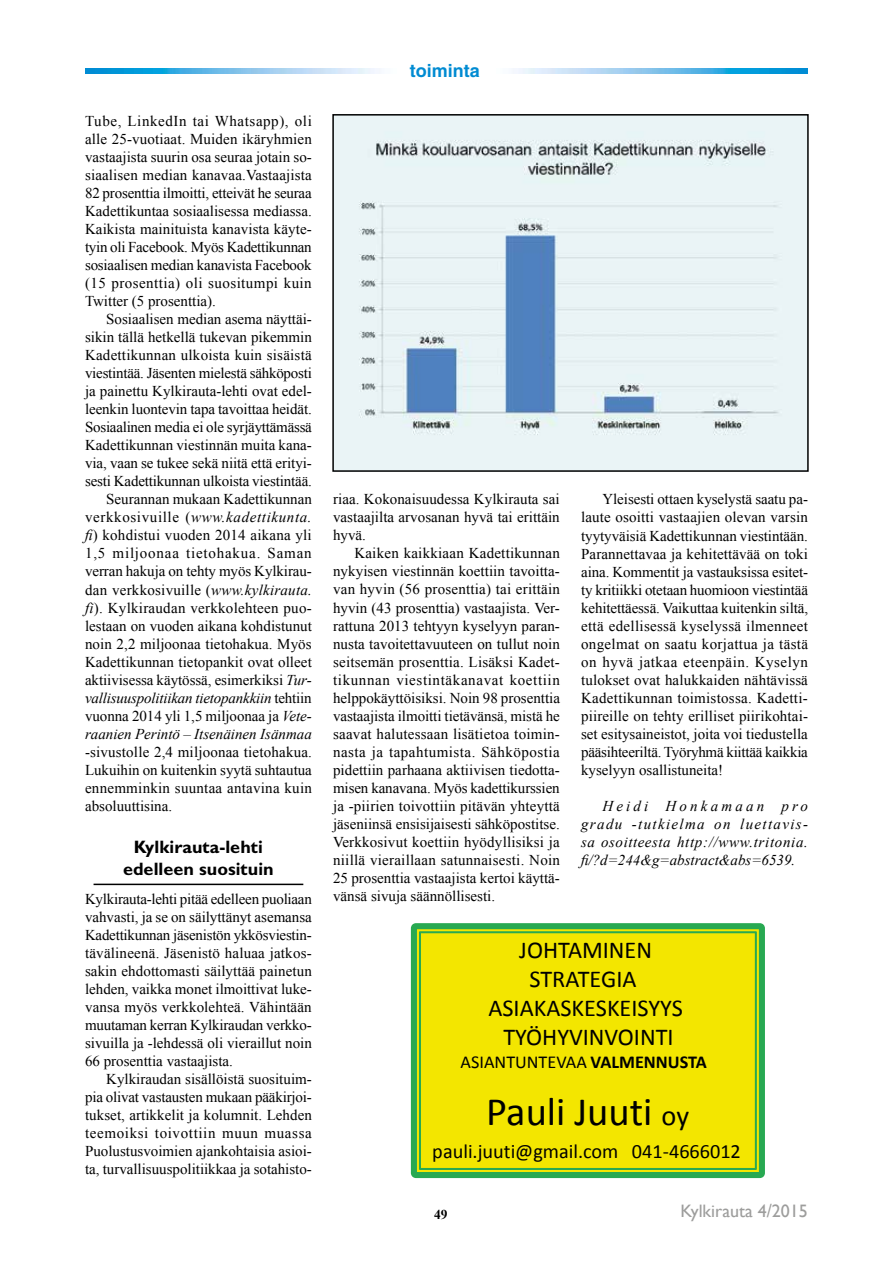
<style>
.page{position:relative;width:893px;height:1263px;background:#fff}
.page>*{position:absolute;margin:0;border:0;box-sizing:border-box;transform-origin:0 0}
.t1{font:40.35px "Calibri";color:#000}
.t2{font:24.3px/29.1px "Calibri";color:#000;text-align:center}
.t3{font:20.25px "Calibri";color:#000}
.t4{font:18.15px "Calibri";color:#000}
.t5{font:700 18px/22.5px "Gill Sans MT Std";color:#000;text-align:center}
.t6{font:18px "Gill Sans";color:#9d9d9c}
.t7{font:700 18px "Helvetica";color:#008bd2}
.t8{font:15px/18px "Times New Roman";color:#000;text-align:justify}
.t9{font:italic 15px/18px "Times New Roman";letter-spacing:.035em;color:#000;text-align:justify}
.t10{font:700 13.5px "Times New Roman";color:#000}
.s1{font-style:italic}
.s2{font-weight:700}
.s3{font-size:28.2px}
</style>
<div class="page">
<img style="left:85px;top:69px;width:295px;height:4px">
<img style="left:513px;top:69px;width:295px;height:4px">
<hr style="left:94px;top:884px;width:209px;height:1px;background:#000">
<img style="left:335px;top:117px;width:471px;height:352px">
<div style="left:332px;top:114px;width:477px;height:358px;border:2px solid #000"></div>
<svg style="left:411px;top:923px;width:354px;height:255px;background:#dddf08"></svg>
<p class="t8" style="left:85px;top:112px;width:228px">Tube, LinkedIn tai Whatsapp), oli alle 25-vuotiaat. Muiden ikäryhmien vastaajista suurin osa seuraa jotain so&shy;siaalisen median kanavaa.Vastaajista 82 prosenttia ilmoitti, etteivät he seuraa Kadettikuntaa sosiaalisessa mediassa.<br>Kaikista mainituista kanavista käyte&shy;tyin oli Facebook. Myös Kadettikunnan sosiaalisen median kanavista Facebook (15 prosenttia) oli suositumpi kuin Twitter (5 prosenttia).</p>
<p class="t8" style="left:85px;top:310px;width:228px;text-align:right">Sosiaalisen median asema näyttäi&shy;sikin tällä hetkellä tukevan pikemmin Kadettikunnan ulkoista kuin sisäistä viestintää. Jäsenten mielestä sähköposti ja painettu Kylkirauta-lehti ovat edel&shy;leenkin luontevin tapa tavoittaa heidät.<br>Sosiaalinen media ei ole syrjäyttämässä Kadettikunnan viestinnän muita kana&shy;via, vaan se tukee sekä niitä että erityi&shy;sesti Kadettikunnan ulkoista viestintää.<br>Seurannan mukaan Kadettikunnan verkkosivuille (<span class="s1">www.kadettikunta. fi</span>) kohdistui vuoden 2014 aikana yli 1,5 miljoonaa tietohakua. Saman verran hakuja on tehty myös Kylkirau&shy;dan verkkosivuille (<span class="s1">www.kylkirauta. fi</span>). Kylkiraudan verkkolehteen puo&shy;lestaan on vuoden aikana kohdistunut noin 2,2 miljoonaa tietohakua. Myös Kadettikunnan tietopankit ovat olleet aktiivisessa käytössä, esimerkiksi <span class="s1">Tur&shy;vallisuuspolitiikan tietopankkiin</span> tehtiin vuonna 2014 yli 1,5 miljoonaa ja <span class="s1">Vete&shy;raanien Perintö – Itsenäinen Isänmaa</span></p>
<p class="t8" style="left:85px;top:742px;width:228px">-sivustolle 2,4 miljoonaa tietohakua.<br>Lukuihin on kuitenkin syytä suhtautua ennemminkin suuntaa antavina kuin absoluuttisina.</p>
<p class="t5" style="left:123px;top:835px;width:152px">Kylkirauta-lehti edelleen suosituin</p>
<p class="t8" style="left:85px;top:889px;width:228px">Kylkirauta-lehti pitää edelleen puoliaan vahvasti, ja se on säilyttänyt asemansa Kadettikunnan jäsenistön ykkösviestin&shy;tävälineenä. Jäsenistö haluaa jatkos&shy;sakin ehdottomasti säilyttää painetun lehden, vaikka monet ilmoittivat luke&shy;vansa myös verkkolehteä. Vähintään muutaman kerran Kylkiraudan verkko&shy;sivuilla ja -lehdessä oli vieraillut noin 66 prosenttia vastaajista.</p>
<p class="t8" style="left:85px;top:1069px;width:228px;text-indent:21px">Kylkiraudan sisällöistä suosituim&shy;pia olivat vastausten mukaan pääkirjoi&shy;tukset, artikkelit ja kolumnit. Lehden teemoiksi toivottiin muun muassa Puolustusvoimien ajankohtaisia asioi&shy;ta, turvallisuuspolitiikkaa ja sotahisto-</p>
<p class="t7" style="left:410px;top:60px;width:71px">toiminta</p>
<p class="t8" style="left:333px;top:490px;width:228px">riaa. Kokonaisuudessa Kylkirauta sai vastaajilta arvosanan hyvä tai erittäin hyvä.</p>
<p class="t8" style="left:333px;top:544px;width:228px;text-indent:21px">Kaiken kaikkiaan Kadettikunnan nykyisen viestinnän koettiin tavoitta&shy;van hyvin (56 prosenttia) tai erittäin hyvin (43 prosenttia) vastaajista. Ver&shy;rattuna 2013 tehtyyn kyselyyn paran&shy;nusta tavoitettavuuteen on tullut noin seitsemän prosenttia. Lisäksi Kadet&shy;tikunnan viestintäkanavat koettiin helppokäyttöisiksi. Noin 98 prosenttia vastaajista ilmoitti tietävänsä, mistä he saavat halutessaan lisätietoa toimin&shy;nasta ja tapahtumista. Sähköpostia pidettiin parhaana aktiivisen tiedotta&shy;misen kanavana. Myös kadettikurssien ja -piirien toivottiin pitävän yhteyttä jäseniinsä ensisijaisesti sähköpostitse.<br>Verkkosivut koettiin hyödyllisiksi ja niillä vieraillaan satunnaisesti. Noin 25 prosenttia vastaajista kertoi käyttä&shy;vänsä sivuja säännöllisesti.</p>
<p class="t8" style="left:581px;top:490px;width:228px;text-indent:21px">Yleisesti ottaen kyselystä saatu pa&shy;laute osoitti vastaajien olevan varsin tyytyväisiä Kadettikunnan viestintään.<br>Parannettavaa ja kehitettävää on toki aina. Kommentit ja vastauksissa esitet&shy;ty kritiikki otetaan huomioon viestintää kehitettäessä. Vaikuttaa kuitenkin siltä, että edellisessä kyselyssä ilmenneet ongelmat on saatu korjattua ja tästä on hyvä jatkaa eteenpäin. Kyselyn tulokset ovat halukkaiden nähtävissä Kadettikunnan toimistossa. Kadetti&shy;piireille on tehty erilliset piirikohtai&shy;set esitysaineistot, joita voi tiedustella pääsihteeriltä. Työryhmä kiittää kaikkia kyselyyn osallistuneita!</p>
<p class="t9" style="left:581px;top:796px;width:228px;text-indent:21px">Heidi Honkamaan pro gradu -tutkielma on luettavis&shy;sa osoitteesta http://www.tritonia. fi/?d=244&amp;g=abstract&amp;abs=6539.</p>
<h2 class="t2" style="left:488px;top:935px;width:196px">JOHTAMINEN<br>STRATEGIA<br>ASIAKASKESKEISYYS<br>TYÖHYVINVOINTI</h2>
<p class="t4" style="left:460px;top:1051px;width:248px">ASIANTUNTEVAA <span class="s2">VALMENNUSTA</span></p>
<h1 class="t1" style="left:486px;top:1086px;width:204px">Pauli Juuti <span class="s3">oy</span></h1>
<h3 class="t3" style="left:432px;top:1138px;width:310px">pauli.juuti@gmail.com 041-4666012</h3>
<p class="t10" style="left:434px;top:1205px;width:15px">49</p>
<p class="t6" style="left:680px;top:1201px;width:129px">Kylkirauta 4/2015</p>
</div>
